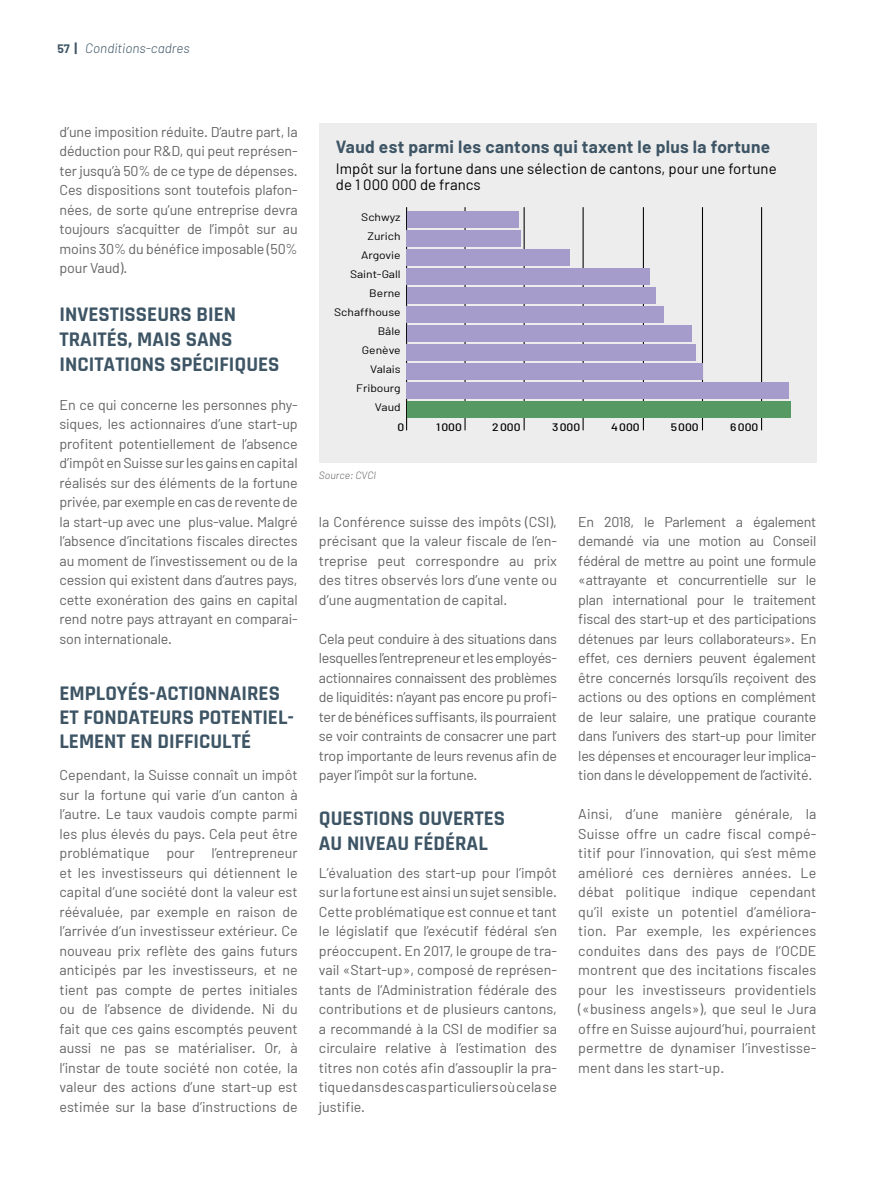
<style>
.page{position:relative;width:893px;height:1191px;background:#fff}
.page>*{position:absolute;margin:0;border:0;box-sizing:border-box;transform-origin:0 0}
.t1{font:700 21px/25.2px "Rajdhani";color:#3e5565}
.t2{font:700 17.25px "Barlow";letter-spacing:.02em;color:#3e5565}
.t3{font:15px/16.5px "Barlow";color:#000}
.t4{font:14.25px/19.5px "Barlow";letter-spacing:-.01em;color:#646363;text-align:justify}
.t5{font:italic 300 13.5px "Barlow";color:#3e5565}
.t6{font:10.8px/19px "Barlow";color:#000;text-align:right;scale:1.12 1}
.t7{font:500 10.8px "Barlow";color:#000;scale:1.12 1}
.t8{font:italic 300 10.5px "Barlow";color:#646363}
.s1{font-weight:700;font-style:normal;font-size:12px}
.s2{font-weight:700;font-style:normal}
</style>
<div class="page">
<div style="left:319px;top:123px;width:497px;height:340px;background:#ededed"></div>
<hr style="left:761px;top:207px;width:1px;height:223px;background:#000">
<hr style="left:702px;top:207px;width:1px;height:223px;background:#000">
<hr style="left:643px;top:207px;width:1px;height:223px;background:#000">
<hr style="left:583px;top:207px;width:1px;height:223px;background:#000">
<hr style="left:524px;top:207px;width:1px;height:223px;background:#000">
<hr style="left:465px;top:207px;width:1px;height:223px;background:#000">
<hr style="left:406px;top:207px;width:1px;height:223px;background:#000">
<div style="left:407px;top:212px;width:112px;height:16px;background:#a59ccc"></div>
<div style="left:407px;top:231px;width:114px;height:16px;background:#a59ccc"></div>
<div style="left:407px;top:250px;width:163px;height:16px;background:#a59ccc"></div>
<div style="left:407px;top:268px;width:243px;height:17px;background:#a59ccc"></div>
<div style="left:407px;top:287px;width:248px;height:17px;background:#a59ccc"></div>
<div style="left:407px;top:306px;width:257px;height:17px;background:#a59ccc"></div>
<div style="left:407px;top:325px;width:285px;height:16px;background:#a59ccc"></div>
<div style="left:407px;top:344px;width:289px;height:16px;background:#a59ccc"></div>
<div style="left:407px;top:363px;width:296px;height:16px;background:#a59ccc"></div>
<div style="left:407px;top:382px;width:382px;height:16px;background:#a59ccc"></div>
<div style="left:407px;top:401px;width:384px;height:16px;background:#569963"></div>
<p class="t5" style="left:57px;top:39px;width:134px"><span class="s1">57</span> <span class="s2">|</span> Conditions-cadres</p>
<p class="t4" style="left:60px;top:121px;width:240px">d’une imposition réduite. D’autre part, la déduction pour R&amp;D, qui peut représen&shy;ter jusqu’à 50% de ce type de dépenses.<br>Ces dispositions sont toutefois plafon&shy;nées, de sorte qu’une entreprise devra toujours s’acquitter de l’impôt sur au moins 30% du bénéfice imposable (50% pour Vaud).</p>
<h1 class="t1" style="left:60px;top:302px;width:222px">INVESTISSEURS BIEN<br>TRAITÉS, MAIS SANS<br>INCITATIONS SPÉCIFIQUES</h1>
<p class="t4" style="left:60px;top:394px;width:240px">En ce qui concerne les personnes phy&shy;siques, les actionnaires d’une start-up profitent potentiellement de l’absence d’impôt en Suisse sur les gains en capital réalisés sur des éléments de la fortune privée, par exemple en cas de revente de la start-up avec une plus-value. Malgré l’absence d’incitations fiscales directes au moment de l’investissement ou de la cession qui existent dans d’autres pays, cette exonération des gains en capital rend notre pays attrayant en comparai&shy;son internationale.</p>
<h1 class="t1" style="left:60px;top:682px;width:236px;line-height:24px">EMPLOYÉS-ACTIONNAIRES<br>ET FONDATEURS POTENTIEL-<br>LEMENT EN DIFFICULTÉ</h1>
<p class="t4" style="left:60px;top:765px;width:240px">Cependant, la Suisse connaît un impôt sur la fortune qui varie d’un canton à l’autre. Le taux vaudois compte parmi les plus élevés du pays. Cela peut être problématique pour l’entrepreneur et les investisseurs qui détiennent le capital d’une société dont la valeur est réévaluée, par exemple en raison de l’arrivée d’un investisseur extérieur. Ce nouveau prix reflète des gains futurs anticipés par les investisseurs, et ne tient pas compte de pertes initiales ou de l’absence de dividende. Ni du fait que ces gains escomptés peuvent aussi ne pas se matérialiser. Or, à l’instar de toute société non cotée, la valeur des actions d’une start-up est estimée sur la base d’instructions de</p>
<p class="t2" style="left:336px;top:136px;width:436px">Vaud est parmi les cantons qui taxent le plus la fortune</p>
<p class="t3" style="left:336px;top:160px;width:442px">Impôt sur la fortune dans une sélection de cantons, pour une fortune de 1 000 000 de francs</p>
<p class="t6" style="left:334px;top:208px;width:61px">Schwyz<br>Zurich<br>Argovie<br>Saint-Gall<br>Berne<br>Schaffhouse<br>Bâle<br>Genève<br>Valais<br>Fribourg<br>Vaud</p>
<p class="t8" style="left:319px;top:468px;width:59px">Source: CVCI</p>
<p class="t7" style="left:398px;top:420px;width:8px">0</p>
<p class="t7" style="left:436px;top:420px;width:25px">1000</p>
<p class="t7" style="left:492px;top:420px;width:27px">2000</p>
<p class="t7" style="left:552px;top:420px;width:27px">3000</p>
<p class="t7" style="left:611px;top:420px;width:27px">4000</p>
<p class="t7" style="left:671px;top:420px;width:27px">5000</p>
<p class="t7" style="left:730px;top:420px;width:27px">6000</p>
<p class="t4" style="left:319px;top:511px;width:240px">la Conférence suisse des impôts (CSI), précisant que la valeur fiscale de l’en&shy;treprise peut correspondre au prix des titres observés lors d’une vente ou d’une augmentation de capital.</p>
<p class="t4" style="left:319px;top:628px;width:240px">Cela peut conduire à des situations dans lesquelles l’entrepreneur et les employés&shy;actionnaires connaissent des problèmes de liquidités: n’ayant pas encore pu profi&shy;ter de bénéfices suffisants, ils pourraient se voir contraints de consacrer une part trop importante de leurs revenus afin de payer l’impôt sur la fortune.</p>
<h1 class="t1" style="left:319px;top:806px;width:188px">QUESTIONS OUVERTES<br>AU NIVEAU FÉDÉRAL</h1>
<p class="t4" style="left:319px;top:862px;width:240px">L’évaluation des start-up pour l’impôt sur la fortune est ainsi un sujet sensible.<br>Cette problématique est connue et tant le législatif que l’exécutif fédéral s’en préoccupent. En 2017, le groupe de tra&shy;vail «Start-up», composé de représen&shy;tants de l’Administration fédérale des contributions et de plusieurs cantons, a recommandé à la CSI de modifier sa circulaire relative à l’estimation des titres non cotés afin d’assouplir la pra&shy;tique dans des cas particuliers où cela se justifie.</p>
<p class="t4" style="left:578px;top:511px;width:240px">En 2018, le Parlement a également demandé via une motion au Conseil fédéral de mettre au point une formule «attrayante et concurrentielle sur le plan international pour le traitement fiscal des start-up et des participations détenues par leurs collaborateurs». En effet, ces derniers peuvent également être concernés lorsqu’ils reçoivent des actions ou des options en complément de leur salaire, une pratique courante dans l’univers des start-up pour limiter les dépenses et encourager leur implica&shy;tion dans le développement de l’activité.</p>
<p class="t4" style="left:578px;top:804px;width:240px">Ainsi, d’une manière générale, la Suisse offre un cadre fiscal compé&shy;titif pour l’innovation, qui s’est même amélioré ces dernières années. Le débat politique indique cependant qu’il existe un potentiel d’améliora&shy;tion. Par exemple, les expériences conduites dans des pays de l’OCDE montrent que des incitations fiscales pour les investisseurs providentiels («business angels»), que seul le Jura offre en Suisse aujourd’hui, pourraient permettre de dynamiser l’investisse&shy;ment dans les start-up.</p>
</div>
